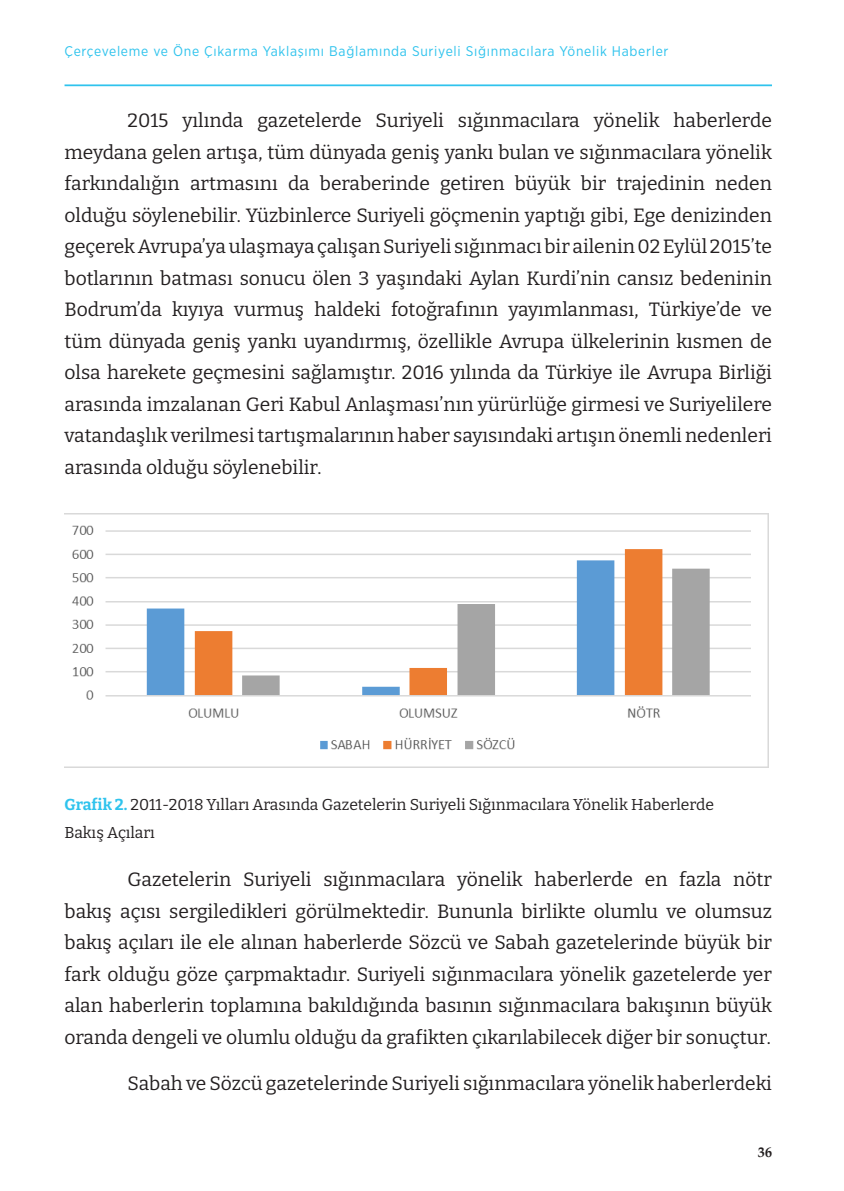
<style>
.page{position:relative;width:844px;height:1191px;background:#fff}
.page>*{position:absolute;margin:0;border:0;box-sizing:border-box;transform-origin:0 0}
.OZET{font:19.25px/31.5px "Bitter";color:#231f20;text-align:justify}
.sema{font:15.75px/28px "Bitter";color:#231f20}
.t1{font:14px "Gotham Narrow";letter-spacing:.05em;color:#2fc3ed}
.t2{font:700 14px "Book Antiqua";color:#231f20}
.s1{font-weight:700;color:#2fc3ed}
</style>
<div class="page">
<img style="left:64px;top:513px;width:704px;height:254px">
<hr style="left:64px;top:84px;width:707px;height:2px;background:#2fc3ed">
<p class="t1" style="left:64px;top:42px;width:605px">Çerçeveleme ve Öne Çıkarma Yaklaşımı Bağlamında Suriyeli Sığınmacılara Yönelik Haberler</p>
<p class="OZET" style="left:64px;top:104px;width:708px;text-indent:63px">2015 yılında gazetelerde Suriyeli sığınmacılara yönelik haberlerde meydana gelen artışa, tüm dünyada geniş yankı bulan ve sığınmacılara yönelik farkındalığın artmasını da beraberinde getiren büyük bir trajedinin neden olduğu söylenebilir. Yüzbinlerce Suriyeli göçmenin yaptığı gibi, Ege denizinden geçerek Avrupa’ya ulaşmaya çalışan Suriyeli sığınmacı bir ailenin 02 Eylül 2015’te botlarının batması sonucu ölen 3 yaşındaki Aylan Kurdi’nin cansız bedeninin Bodrum’da kıyıya vurmuş haldeki fotoğrafının yayımlanması, Türkiye’de ve tüm dünyada geniş yankı uyandırmış, özellikle Avrupa ülkelerinin kısmen de olsa harekete geçmesini sağlamıştır. 2016 yılında da Türkiye ile Avrupa Birliği arasında imzalanan Geri Kabul Anlaşması’nın yürürlüğe girmesi ve Suriyelilere vatandaşlık verilmesi tartışmalarının haber sayısındaki artışın önemli nedenleri arasında olduğu söylenebilir.</p>
<p class="sema" style="left:64px;top:790px;width:651px"><span class="s1">Grafik 2.</span> 2011-2018 Yılları Arasında Gazetelerin Suriyeli Sığınmacılara Yönelik Haberlerde<br>Bakış Açıları</p>
<p class="OZET" style="left:64px;top:863px;width:708px;text-indent:63px">Gazetelerin Suriyeli sığınmacılara yönelik haberlerde en fazla nötr bakış açısı sergiledikleri görülmektedir. Bununla birlikte olumlu ve olumsuz bakış açıları ile ele alınan haberlerde Sözcü ve Sabah gazetelerinde büyük bir fark olduğu göze çarpmaktadır. Suriyeli sığınmacılara yönelik gazetelerde yer alan haberlerin toplamına bakıldığında basının sığınmacılara bakışının büyük oranda dengeli ve olumlu olduğu da grafikten çıkarılabilecek diğer bir sonuçtur.</p>
<p class="OZET" style="left:127px;top:1067px;width:645px">Sabah ve Sözcü gazetelerinde Suriyeli sığınmacılara yönelik haberlerdeki</p>
<p class="t2" style="left:757px;top:1142px;width:15px">36</p>
</div>
